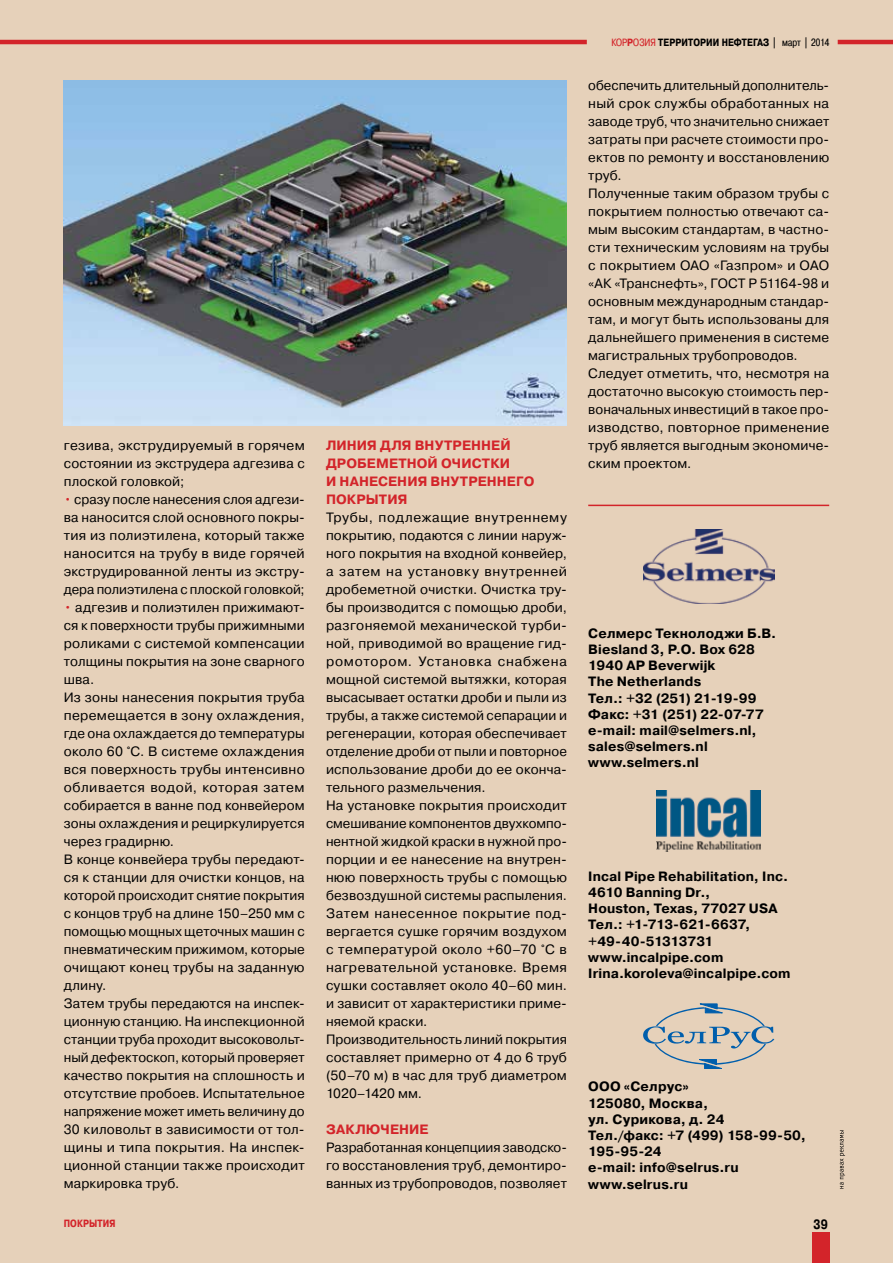
<style>
.page{position:relative;width:893px;height:1263px;background:#e6d1ba}
.page>*{position:absolute;margin:0;border:0;box-sizing:border-box;transform-origin:0 0}
.t1{font:13.5px/18px "Pragmatica C";letter-spacing:.01em;color:#000;text-align:justify}
.t2{font:700 13.5px/16.2px "Pragmatica C";letter-spacing:.01em;color:#000}
.t3{font:700 13.5px "Pragmatica C";letter-spacing:.005em;color:#d3242a}
.t4{font:700 13.5px "Pragmatica Cond C";color:#000}
.t5{font:700 10.5px "Pragmatica Cond C";letter-spacing:.015em;color:#000}
.t6{font:700 10.5px "Pragmatica Cond C";letter-spacing:.01em;color:#d3242a}
.s1{color:#d3242a}
.s2{font-weight:400;color:#d3242a}
.s3{font-family:"Pragmatica Light C"}
.s4{font-weight:400}
</style>
<div class="page">
<hr style="left:0;top:40px;width:587px;height:4px;background:#d3242a">
<hr style="left:838px;top:40px;width:55px;height:4px;background:#d3242a">
<div style="left:812px;top:1232px;width:17px;height:31px;background:#d3242a"></div>
<svg style="left:840px;top:1130px;width:5px;height:58px"></svg>
<hr style="left:588px;top:505px;width:241px;height:1px;background:#d3242a">
<svg style="left:643px;top:1004px;width:131px;height:65px"></svg>
<img style="left:657px;top:790px;width:104px;height:62px">
<img style="left:643px;top:529px;width:131px;height:74px">
<img style="left:64px;top:81px;width:503px;height:344px">
<p class="t1" style="left:64px;top:436px;width:242px">гезива, экструдируемый в горячем состоянии из экструдера адгезива с плоской головкой;</p>
<p class="t1" style="left:64px;top:490px;width:242px"><span class="s1">•</span> сразу после нанесения слоя адгези&shy;ва наносится слой основного покры&shy;тия из полиэтилена, который также наносится на трубу в виде горячей экструдированной ленты из экстру&shy;дера полиэтилена с плоской головкой;</p>
<p class="t1" style="left:64px;top:598px;width:242px;text-align:left"><span class="s1">•</span> адгезив и полиэтилен прижимают&shy;ся к поверхности трубы прижимными роликами с системой компенсации толщины покрытия на зоне сварного шва.<br>Из зоны нанесения покрытия труба перемещается в зону охлаждения, где она охлаждается до температуры около 60 °С. В системе охлаждения вся поверхность трубы интенсивно обливается водой, которая затем собирается в ванне под конвейером зоны охлаждения и рециркулируется через градирню.<br>В конце конвейера трубы передают&shy;ся к станции для очистки концов, на которой происходит снятие покрытия с концов труб на длине 150–250 мм с помощью мощных щеточных машин с пневматическим прижимом, которые очищают конец трубы на заданную длину.<br>Затем трубы передаются на инспек&shy;ционную станцию. На инспекционной станции труба проходит высоковольт&shy;ный дефектоскоп, который проверяет качество покрытия на сплошность и отсутствие пробоев. Испытательное напряжение может иметь величину до<br>30 киловольт в зависимости от тол&shy;щины и типа покрытия. На инспек&shy;ционной станции также происходит маркировка труб.</p>
<p class="t6" style="left:64px;top:1218px;width:53px">ПОКРЫТИЯ</p>
<p class="t3" style="left:326px;top:438px;width:11px">ЛИНИЯ</p>
<p class="t3" style="left:380px;top:438px;width:75px">ДЛЯ ВНУТРЕННЕЙ</p>
<p class="t3" style="left:326px;top:456px;width:42px">ДРОБЕМЕТН</p>
<p class="t3" style="left:417px;top:456px;width:55px">ОЙ ОЧИСТКИ</p>
<p class="t3" style="left:326px;top:474px;width:24px">И НАНЕСЕНИЯ</p>
<p class="t3" style="left:430px;top:474px;width:40px">ВНУТРЕННЕ</p>
<p class="t3" style="left:516px;top:474px;width:20px">ГО</p>
<p class="t3" style="left:326px;top:492px;width:32px">ПОКРЫТИЯ</p>
<p class="t1" style="left:326px;top:508px;width:242px;text-align:left">Трубы, подлежащие внутреннему покрытию, подаются с линии наруж&shy;ного покрытия на входной конвейер, а затем на установку внутренней дробеметной очистки. Очистка тру&shy;бы производится с помощью дроби, разгоняемой механической турби&shy;ной, приводимой во вращение гид&shy;ромотором. Установка снабжена мощной системой вытяжки, которая высасывает остатки дроби и пыли из трубы, а также системой сепарации и регенерации, которая обеспечивает отделение дроби от пыли и повторное использование дроби до ее оконча&shy;тельного размельчения.<br>На установке покрытия происходит смешивание компонентов двухкомпо&shy;нентной жидкой краски в нужной про&shy;порции и ее нанесение на внутрен&shy;нюю поверхность трубы с помощью безвоздушной системы распыления.<br>Затем нанесенное покрытие под&shy;вергается сушке горячим воздухом с температурой около +60–70 °С в нагревательной установке. Время сушки составляет около 40–60 мин. и зависит от характеристики приме&shy;няемой краски.<br>Производительность линий покрытия составляет примерно от 4 до 6 труб (50–70 м) в час для труб диаметром<br>1020–1420 мм.</p>
<p class="t3" style="left:326px;top:1122px;width:12px">ЗАКЛЮ</p>
<p class="t3" style="left:381px;top:1122px;width:20px">ЧЕНИЕ</p>
<p class="t1" style="left:326px;top:1138px;width:242px">Разработанная концепциия заводско&shy;го восстановления труб, демонтиро&shy;ванных из трубопроводов, позволяет</p>
<p class="t5" style="left:611px;top:36px;width:219px"><span class="s2">КОР</span><span class="s1">Р</span><span class="s2">ОЗИЯ</span> ТЕРРИТОРИИ НЕФТЕГАЗ <span class="s3">|</span> <span class="s4">март</span> <span class="s3">|</span> <span class="s4">2014</span></p>
<p class="t1" style="left:588px;top:76px;width:242px;text-align:left">обеспечить длительный дополнитель&shy;ный срок службы обработанных на заводе труб, что значительно снижает затраты при расчете стоимости про&shy;ектов по ремонту и восстановлению труб.<br>Полученные таким образом трубы с покрытием полностью отвечают са&shy;мым высоким стандартам, в частно&shy;сти техническим условиям на трубы с покрытием ОАО «Газпром» и ОАО «АК «Транснефть», ГОСТ Р 51164-98 и основным международным стандар&shy;там, и могут быть использованы для дальнейшего применения в системе магистральных трубопроводов.<br>Следует отметить, что, несмотря на достаточно высокую стоимость пер&shy;воначальных инвестиций в такое про&shy;изводство, повторное применение труб является выгодным экономиче&shy;ским проектом.</p>
<p class="t2" style="left:588px;top:625px;width:190px">Селмерс Текнолоджи Б.В.<br>Biesland 3, P.O. Box 628<br>1940 AP Beverwijk<br>The Netherlands<br>Тел.: +32 (251) 21-19-99<br>Факс: +31 (251) 22-07-77 e-mail: mail@selmers.nl, sales@selmers.nl www.selmers.nl</p>
<p class="t2" style="left:588px;top:868px;width:204px">Incal Pipe Rehabilitation, Inc.<br>4610 Banning Dr.,<br>Houston, Texas, 77027 USA<br>Тел.: +1-713-621-6637, +49-40-51313731 www.incalpipe.com<br>Irina.koroleva@incalpipe.com</p>
<p class="t2" style="left:588px;top:1079px;width:219px">ООО «Селрус»<br>125080, Москва,<br>ул. Сурикова, д. 24<br>Тел./факс: +7 (499) 158-99-50,<br>195-95-24<br>e-mail: info@selrus.ru www.selrus.ru</p>
<p class="t4" style="left:814px;top:1216px;width:16px">39</p>
</div>
